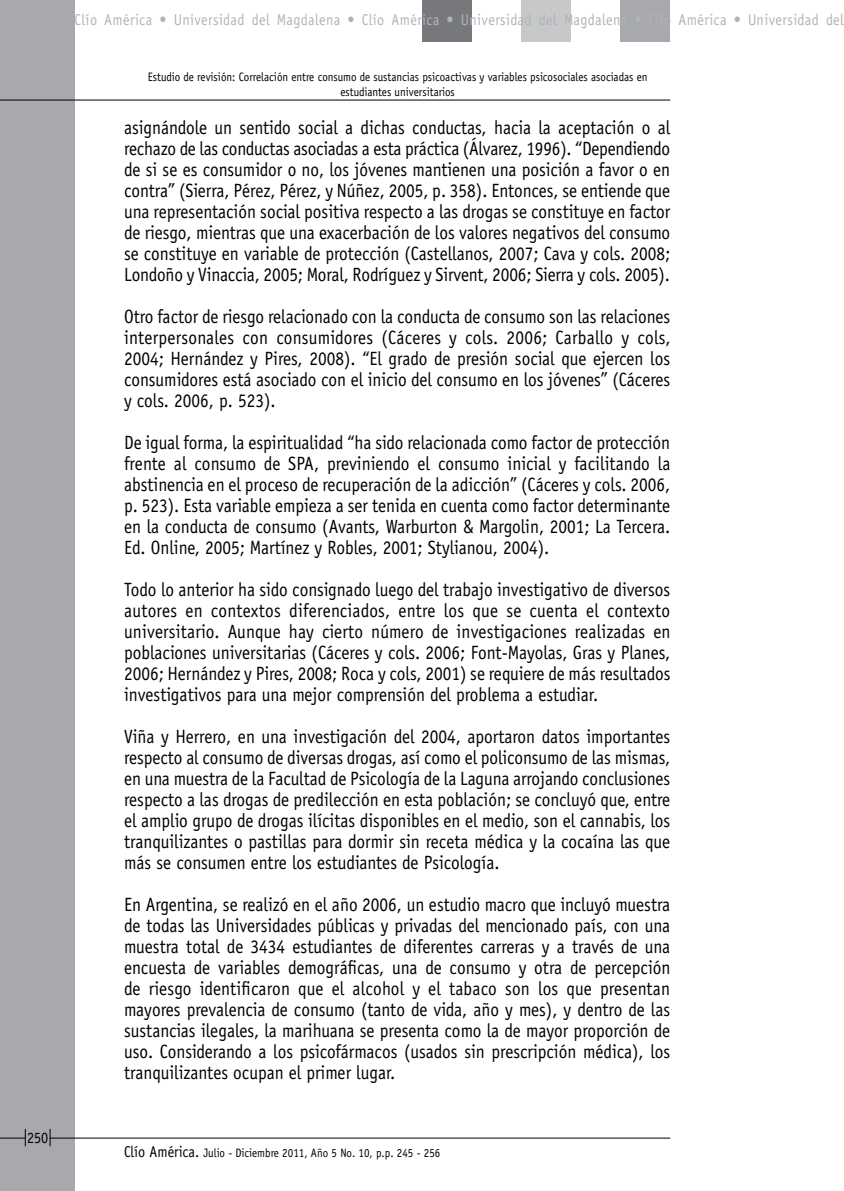
<style>
.page{position:relative;width:844px;height:1191px;background:#fff}
.page>*{position:absolute;margin:0;border:0;box-sizing:border-box;transform-origin:0 0}
.t1{font:19.25px/21px "Officina Sans";color:#000;text-align:justify;scale:.9 1}
.t2{font:15.75px "Officina Sans";letter-spacing:.03em;color:#b1b4b6;scale:.9 1}
.t3{font:15.75px "Officina Sans";color:#000;scale:.9 1}
.t4{font:12.25px/14.7px "Officina Sans";color:#000;text-align:center;scale:.9 1}
.s1{font-size:15.75px}
</style>
<div class="page">
<div style="left:0;top:0;width:74px;height:1191px;background:#a7a9ac"></div>
<hr style="left:50px;top:1137px;width:620px;height:1px;background:#000">
<div style="left:422px;top:0;width:49px;height:41px;background:#77787b"></div>
<div style="left:620px;top:0;width:50px;height:41px;background:#a7a9ac"></div>
<div style="left:521px;top:0;width:49px;height:41px;background:#c7c8ca"></div>
<svg style="left:50px;top:1129px;width:1px;height:17px"></svg>
<svg style="left:0;top:1129px;width:26px;height:17px"></svg>
<hr style="left:0;top:100px;width:670px;height:1px;background:#000">
<p class="t3" style="left:27px;top:1128px;width:25px">250</p>
<p class="t2" style="left:74px;top:11px;width:856px">Clío América • Universidad del Magdalena • Clío América • Universidad del Magdalena • Clío América • Universidad del</p>
<p class="t4" style="left:148px;top:70px;width:556px">Estudio de revisión: Correlación entre consumo de sustancias psicoactivas y variables psicosociales asociadas en estudiantes universitarios</p>
<p class="t1" style="left:124px;top:117px;width:608px">asignándole un sentido social a dichas conductas, hacia la aceptación o al rechazo de las conductas asociadas a esta práctica (Álvarez, 1996). “Dependiendo de si se es consumidor o no, los jóvenes mantienen una posición a favor o en contra” (Sierra, Pérez, Pérez, y Núñez, 2005, p. 358). Entonces, se entiende que una representación social positiva respecto a las drogas se constituye en factor de riesgo, mientras que una exacerbación de los valores negativos del consumo se constituye en variable de protección (Castellanos, 2007; Cava y cols. 2008; Londoño y Vinaccia, 2005; Moral, Rodríguez y Sirvent, 2006; Sierra y cols. 2005).</p>
<p class="t1" style="left:124px;top:306px;width:608px">Otro factor de riesgo relacionado con la conducta de consumo son las relaciones interpersonales con consumidores (Cáceres y cols. 2006; Carballo y cols, 2004; Hernández y Pires, 2008). “El grado de presión social que ejercen los consumidores está asociado con el inicio del consumo en los jóvenes” (Cáceres y cols. 2006, p. 523).</p>
<p class="t1" style="left:124px;top:432px;width:608px">De igual forma, la espiritualidad “ha sido relacionada como factor de protección frente al consumo de SPA, previniendo el consumo inicial y facilitando la abstinencia en el proceso de recuperación de la adicción” (Cáceres y cols. 2006, p. 523). Esta variable empieza a ser tenida en cuenta como factor determinante en la conducta de consumo (Avants, Warburton &amp; Margolin, 2001; La Tercera.<br>Ed. Online, 2005; Martínez y Robles, 2001; Stylianou, 2004).</p>
<p class="t1" style="left:124px;top:579px;width:608px">Todo lo anterior ha sido consignado luego del trabajo investigativo de diversos autores en contextos diferenciados, entre los que se cuenta el contexto universitario. Aunque hay cierto número de investigaciones realizadas en poblaciones universitarias (Cáceres y cols. 2006; Font-Mayolas, Gras y Planes, 2006; Hernández y Pires, 2008; Roca y cols, 2001) se requiere de más resultados investigativos para una mejor comprensión del problema a estudiar.</p>
<p class="t1" style="left:124px;top:726px;width:608px">Viña y Herrero, en una investigación del 2004, aportaron datos importantes respecto al consumo de diversas drogas, así como el policonsumo de las mismas, en una muestra de la Facultad de Psicología de la Laguna arrojando conclusiones respecto a las drogas de predilección en esta población; se concluyó que, entre el amplio grupo de drogas ilícitas disponibles en el medio, son el cannabis, los tranquilizantes o pastillas para dormir sin receta médica y la cocaína las que más se consumen entre los estudiantes de Psicología.</p>
<p class="t1" style="left:124px;top:894px;width:608px">En Argentina, se realizó en el año 2006, un estudio macro que incluyó muestra de todas las Universidades públicas y privadas del mencionado país, con una muestra total de 3434 estudiantes de diferentes carreras y a través de una encuesta de variables demográficas, una de consumo y otra de percepción de riesgo identificaron que el alcohol y el tabaco son los que presentan mayores prevalencia de consumo (tanto de vida, año y mes), y dentro de las sustancias ilegales, la marihuana se presenta como la de mayor proporción de uso. Considerando a los psicofármacos (usados sin prescripción médica), los tranquilizantes ocupan el primer lugar.</p>
<p class="t4" style="left:124px;top:1145px;width:353px"><span class="s1">Clío América.</span> Julio - Diciembre 2011, Año 5 No. 10, p.p. 245 - 256</p>
</div>
